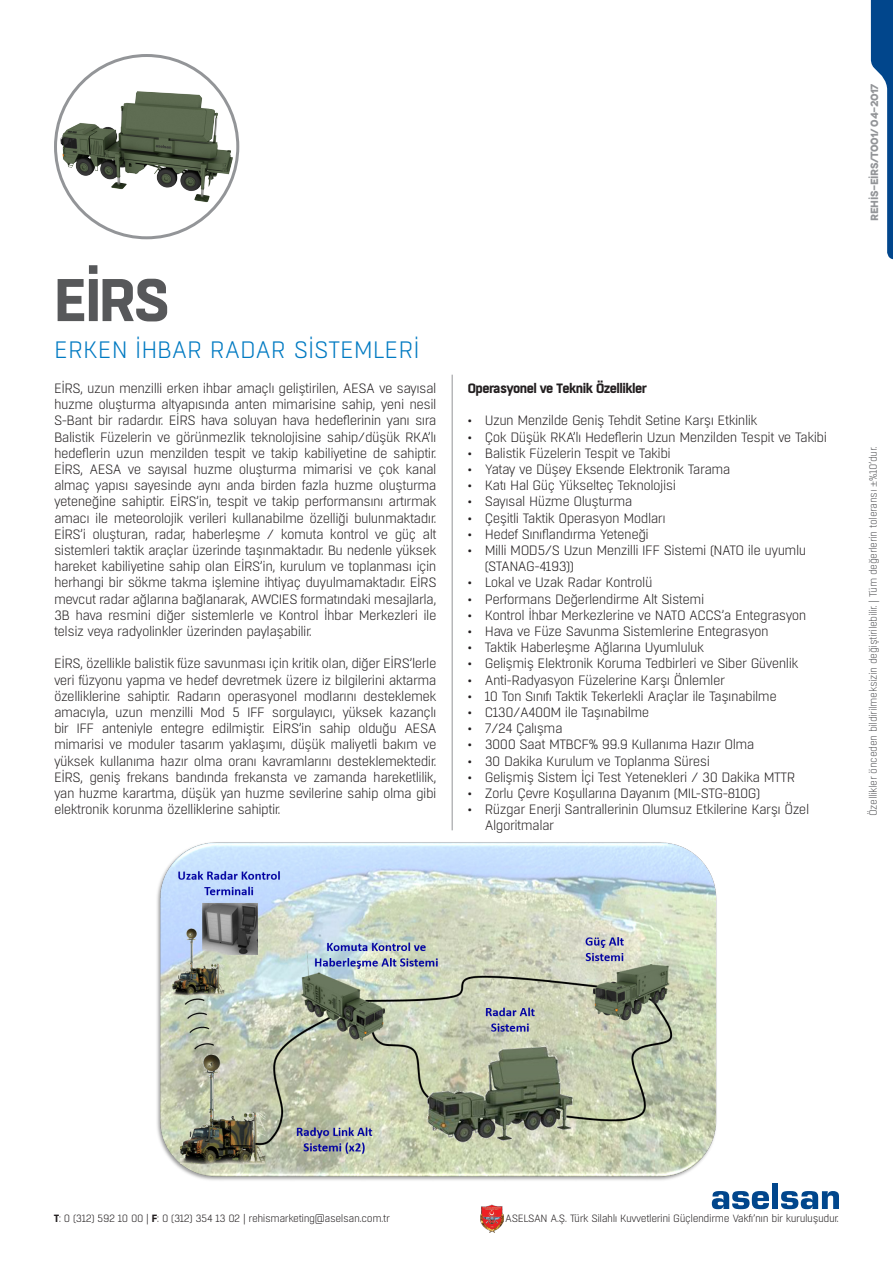
<style>
.page{position:relative;width:893px;height:1263px;background:#fff}
.page>*{position:absolute;margin:0;border:0;box-sizing:border-box;transform-origin:0 0}
.t1{font:700 60px "Boxed";color:#57585a}
.t2{font:300 23.7px "Boxed";letter-spacing:-.005em;color:#007ac2}
.t3{font:300 13.5px/16.2px "Boxed";letter-spacing:-.04em;color:#231f20;text-align:justify}
.t4{font:700 13.5px "Boxed";letter-spacing:-.04em;color:#231f20}
.t5{font:300 10.5px "Boxed";letter-spacing:-.04em;color:#231f20}
.t6{font:300 10.5px "Boxed";letter-spacing:-.04em;color:#57585a}
.t7{font:700 10.5px "Novecentowide";letter-spacing:-.04em;color:#939598}
.s1{font-family:"Minion Pro";font-weight:400}
.s2{font-weight:700}
</style>
<div class="page">
<svg style="left:871px;top:0;width:22px;height:259px"></svg>
<img style="left:480px;top:1204px;width:23px;height:28px">
<svg style="left:712px;top:1191px;width:57px;height:18px"></svg>
<div style="left:772px;top:1183px;width:6px;height:26px;background:#01468c"></div>
<svg style="left:781px;top:1191px;width:58px;height:18px"></svg>
<hr style="left:452px;top:375px;width:1px;height:455px;background:#939598">
<img style="left:56px;top:61px;width:182px;height:171px">
<img style="left:157px;top:842px;width:560px;height:339px">
<p class="t1" style="left:54px;top:260px;width:117px">EİRS</p>
<p class="t2" style="left:54px;top:335px;width:362px">ERKEN İHBAR RADAR SISTEMLERI</p>
<p class="t3" style="left:54px;top:380px;width:384px">EİRS, uzun menzilli erken ihbar amaçlı geliştirilen, AESA ve sayısal huzme oluşturma altyapısında anten mimarisine sahip, yeni nesil S-Bant bir radardır. EİRS hava soluyan hava hedeflerinin yanı sıra Balistik Füzelerin ve görünmezlik teknolojisine sahip/düşük RKA’lı hedeflerin uzun menzilden tespit ve takip kabiliyetine de sahiptir.<br>EİRS, AESA ve sayısal huzme oluşturma mimarisi ve çok kanal almaç yapısı sayesinde aynı anda birden fazla huzme oluşturma yeteneğine sahiptir. EİRS’in, tespit ve takip performansını artırmak amacı ile meteorolojik verileri kullanabilme özelliği bulunmaktadır.<br>EİRS’i oluşturan, radar, haberleşme / komuta kontrol ve güç alt sistemleri taktik araçlar üzerinde taşınmaktadır. Bu nedenle yüksek hareket kabiliyetine sahip olan EİRS’in, kurulum ve toplanması için herhangi bir sökme takma işlemine ihtiyaç duyulmamaktadır. EİRS mevcut radar ağlarına bağlanarak, AWCIES formatındaki mesajlarla, 3B hava resmini diğer sistemlerle ve Kontrol İhbar Merkezleri ile telsiz veya radyolinkler üzerinden paylaşabilir.</p>
<p class="t3" style="left:54px;top:656px;width:384px">EİRS, özellikle balistik füze savunması için kritik olan, diğer EİRS’lerle veri füzyonu yapma ve hedef devretmek üzere iz bilgilerini aktarma özelliklerine sahiptir. Radarın operasyonel modlarını desteklemek amacıyla, uzun menzilli Mod 5 IFF sorgulayıcı, yüksek kazançlı bir IFF anteniyle entegre edilmiştir. EİRS’in sahip olduğu AESA mimarisi ve moduler tasarım yaklaşımı, düşük maliyetli bakım ve yüksek kullanıma hazır olma oranı kavramlarını desteklemektedir.<br>EİRS, geniş frekans bandında frekansta ve zamanda hareketlilik, yan huzme karartma, düşük yan huzme sevilerine sahip olma gibi elektronik korunma özelliklerine sahiptir.</p>
<p class="t4" style="left:468px;top:379px;width:181px">Operasyonel ve Teknik Özellikler</p>
<p class="t3" style="left:468px;top:413px;width:291px">• Uzun Menzilde Geniş Tehdit Setine Karşı Etkinlik</p>
<p class="t3" style="left:468px;top:429px;width:361px">• Çok Düşük RKA’lı Hedeflerin Uzun Menzilden Tespit ve Takibi</p>
<p class="t3" style="left:468px;top:445px;width:205px">• Balistik Füzelerin Tespit ve Takibi</p>
<p class="t3" style="left:468px;top:461px;width:264px">• Yatay ve Düşey Eksende Elektronik Tarama</p>
<p class="t3" style="left:468px;top:477px;width:210px">• Katı Hal Güç Yükselteç Teknolojisi</p>
<p class="t3" style="left:468px;top:494px;width:166px">• Sayısal Hüzme Oluşturma</p>
<p class="t3" style="left:468px;top:510px;width:199px">• Çeşitli Taktik Operasyon Modları</p>
<p class="t3" style="left:468px;top:526px;width:183px">• Hedef Sınıflandırma Yeteneği</p>
<p class="t3" style="left:485px;top:542px;width:323px;text-indent:-17px">• Milli MOD5/S Uzun Menzilli IFF Sistemi (NATO ile uyumlu (STANAG-4193))</p>
<p class="t3" style="left:468px;top:575px;width:186px">• Lokal ve Uzak Radar Kontrolü</p>
<p class="t3" style="left:468px;top:591px;width:238px">• Performans Değerlendirme Alt Sistemi</p>
<p class="t3" style="left:468px;top:607px;width:340px">• Kontrol İhbar Merkezlerine ve NATO ACCS’a Entegrasyon</p>
<p class="t3" style="left:468px;top:623px;width:303px">• Hava ve Füze Savunma Sistemlerine Entegrasyon</p>
<p class="t3" style="left:468px;top:639px;width:238px">• Taktik Haberleşme Ağlarına Uyumluluk</p>
<p class="t3" style="left:468px;top:656px;width:332px">• Gelişmiş Elektronik Koruma Tedbirleri ve Siber Güvenlik</p>
<p class="t3" style="left:468px;top:672px;width:259px">• Anti-Radyasyon Füzelerine Karşı Önlemler</p>
<p class="t3" style="left:468px;top:688px;width:311px">• 10 Ton Sınıfı Taktik Tekerlekli Araçlar ile Taşınabilme</p>
<p class="t3" style="left:468px;top:704px;width:183px">• C130/A400M ile Taşınabilme</p>
<p class="t3" style="left:468px;top:720px;width:96px">• 7/24 Çalışma</p>
<p class="t3" style="left:468px;top:737px;width:288px">• 3000 Saat MTBCF% 99.9 Kullanıma Hazır Olma</p>
<p class="t3" style="left:468px;top:753px;width:244px">• 30 Dakika Kurulum ve Toplanma Süresi</p>
<p class="t3" style="left:468px;top:769px;width:329px">• Gelişmiş Sistem İçi Test Yetenekleri / 30 Dakika MTTR</p>
<p class="t3" style="left:468px;top:785px;width:294px">• Zorlu Çevre Koşullarına Dayanım (MIL-STG-810G)</p>
<p class="t3" style="left:485px;top:801px;width:326px;text-indent:-17px">• Rüzgar Enerji Santrallerinin Olumsuz Etkilerine Karşı Özel<br>Algoritmalar</p>
<p class="t7" style="left:868px;top:221px;width:139px;rotate:-90deg">REHİS-EİRS/T001/ 04-2017</p>
<p class="t6" style="left:867px;top:816px;width:371px;rotate:-90deg">Özellikler önceden bildirilmeksizin değiştirilebilir. | Tüm değerlerin toleransı <span class="s1">±</span>%10’dur.</p>
<p class="t5" style="left:54px;top:1212px;width:338px"><span class="s2">T</span>: 0 (312) 592 10 00 | <span class="s2">F</span>: 0 (312) 354 13 02 | rehismarketing@aselsan.com.tr</p>
<p class="t5" style="left:505px;top:1212px;width:335px">ASELSAN A.Ş. Türk Silahlı Kuvvetlerini Güçlendirme Vakfı’nın bir kuruluşudur.</p>
</div>
